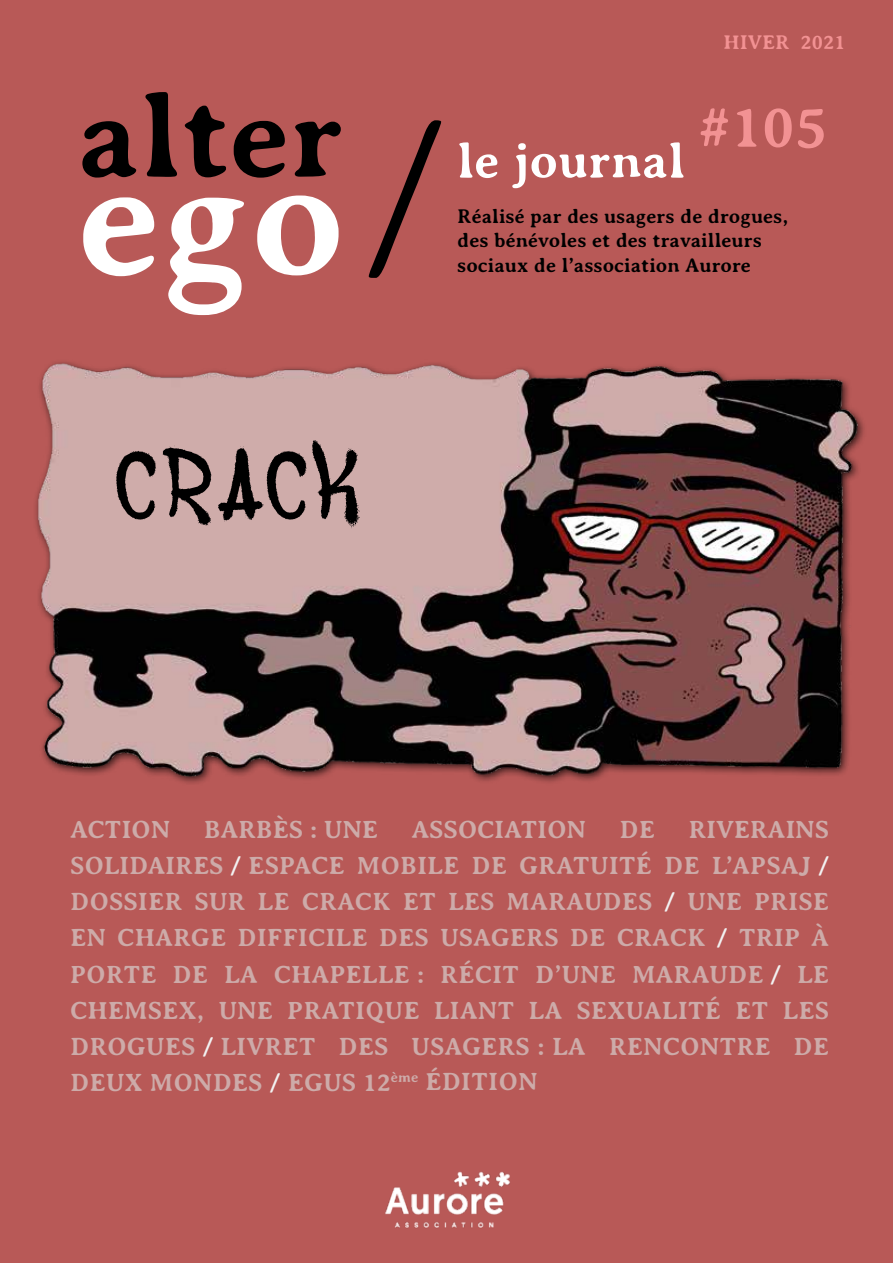
<style>
.page{position:relative;width:893px;height:1263px;background:#b85957}
.page>*{position:absolute;margin:0;border:0;box-sizing:border-box;transform-origin:0 0}
.t1{font:700 169.5px "Averia Serif";color:#fff}
.t2{font:700 121.95px "Averia Serif";color:#000}
.t3{font:97.5px "Graffiti City";letter-spacing:.09em;color:#000}
.t4{font:700 58.5px "Averia Serif";color:#f29293}
.t5{font:700 50.85px "Averia Serif";color:#fff}
.t6{font:700 25.5px/36px "Averia Serif";color:#cdaba9;text-align:justify}
.t7{font:700 20.4px/24.5px "Averia Serif";color:#000}
.t8{font:700 20.4px "Averia Serif";color:#f29293}
.s1{font-weight:300;font-size:203.25px;color:#000}
.s2{color:#f2f2f2}
</style>
<div class="page">
<img style="left:380px;top:1170px;width:133px;height:67px">
<div style="left:33px;top:359px;width:834px;height:427px;background:#b85957"></div>
<img style="left:35px;top:364px;width:826px;height:412px">
<p class="t8" style="left:723px;top:30px;width:123px">HIVER 2021</p>
<h2 class="t2" style="left:77px;top:68px;width:268px">alter</h2>
<h1 class="t1" style="left:78px;top:124px;width:371px">ego<span class="s1">/</span></h1>
<h3 class="t4" style="left:698px;top:95px;width:131px">#105</h3>
<h3 class="t5" style="left:457px;top:132px;width:230px">le journal</h3>
<p class="t7" style="left:457px;top:204px;width:333px">Réalisé par des usagers de drogues, des bénévoles et des travailleurs sociaux de l’association Aurore</p>
<h3 class="t3" style="left:116px;top:440px;width:245px">crack</h3>
<p class="t6" style="left:70px;top:812px;width:102px">ACTION</p>
<p class="t6" style="left:204px;top:812px;width:176px">BARBÈS : UNE</p>
<p class="t6" style="left:412px;top:812px;width:176px">ASSOCIATION</p>
<p class="t6" style="left:620px;top:812px;width:37px">DE</p>
<p class="t6" style="left:70px;top:812px;width:761px;text-indent:618px">RIVERAINS SOLIDAIRES <span class="s2">/</span> ESPACE MOBILE DE GRATUITÉ DE L’APSAJ <span class="s2">/ </span>DOSSIER SUR LE CRACK ET LES MARAUDES <span class="s2">/</span> UNE PRISE EN CHARGE DIFFICILE DES USAGERS DE CRACK <span class="s2">/</span> TRIP À PORTE DE LA CHAPELLE : RÉCIT D’UNE MARAUDE <span class="s2">/</span> LE CHEMSEX, UNE PRATIQUE LIANT LA SEXUALITÉ ET LES DROGUES <span class="s2">/</span> LIVRET DES USAGERS : LA RENCONTRE DE DEUX MONDES <span class="s2">/</span> EGUS 12<sup>ème</sup> ÉDITION</p>
</div>
